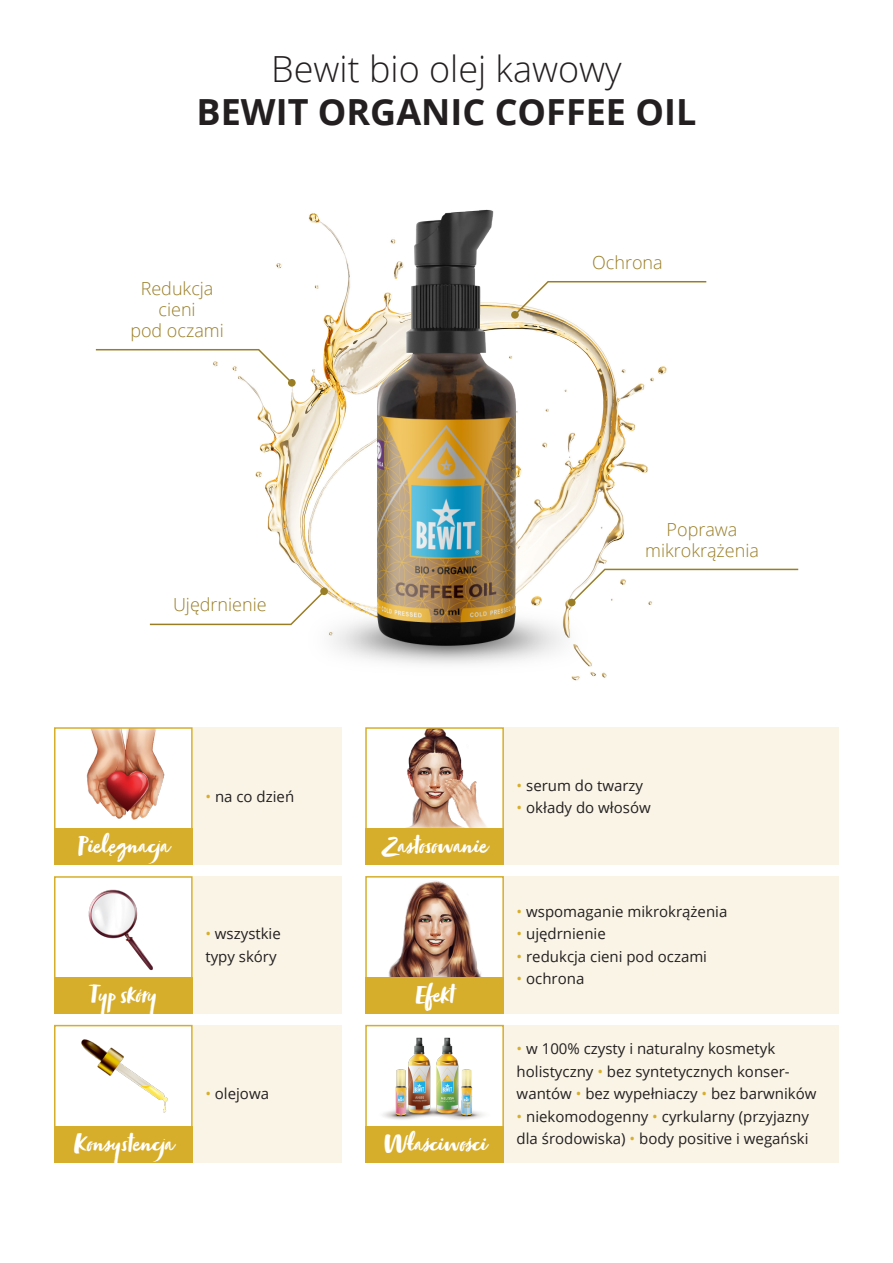
<style>
.page{position:relative;width:893px;height:1263px;background:#fff}
.page>*{position:absolute;margin:0;border:0;box-sizing:border-box;transform-origin:0 0}
.t1{font:700 36px "Open Sans";color:#231f20}
.t2{font:300 36px "Open Sans";color:#231f20}
.t3{font:27px "Zooja Pro";color:#fff}
.t4{font:300 18px "Open Sans";color:#9a7e26}
.t5{font:15px/22.5px "Open Sans";color:#231f20}
.s1{color:#d7ae2b}
</style>
<div class="page">
<img style="left:249px;top:209px;width:418px;height:549px">
<svg style="left:569px;top:568px;width:230px;height:37px"></svg>
<div style="left:568px;top:599px;width:8px;height:7px;background:#9a7e26;border-radius:50%"></div>
<svg style="left:95px;top:348px;width:199px;height:37px"></svg>
<div style="left:288px;top:379px;width:8px;height:8px;background:#9a7e26;border-radius:50%"></div>
<div style="left:624px;top:246px;width:8px;height:7px;background:#fff"></div>
<svg style="left:513px;top:280px;width:194px;height:37px"></svg>
<div style="left:511px;top:311px;width:8px;height:8px;background:#9a7e26;border-radius:50%"></div>
<svg style="left:149px;top:589px;width:177px;height:37px"></svg>
<div style="left:320px;top:587px;width:8px;height:8px;background:#9a7e26;border-radius:50%"></div>
<div style="left:492px;top:680px;width:17px;height:15px;background:#fff"></div>
<div style="left:193px;top:876px;width:148px;height:138px;background:#f9f4e6"></div>
<div style="left:193px;top:1025px;width:148px;height:137px;background:#f9f4e6"></div>
<div style="left:193px;top:727px;width:148px;height:138px;background:#f9f4e6"></div>
<div style="left:504px;top:1025px;width:335px;height:137px;background:#f9f4e6"></div>
<div style="left:504px;top:727px;width:335px;height:138px;background:#f9f4e6"></div>
<div style="left:504px;top:876px;width:335px;height:138px;background:#f9f4e6"></div>
<img style="left:388px;top:881px;width:94px;height:96px">
<div style="left:365px;top:876px;width:139px;height:138px;border:2px solid #d7ae2b"></div>
<div style="left:365px;top:977px;width:139px;height:37px;background:#d7ae2b"></div>
<img style="left:383px;top:1037px;width:100px;height:83px">
<div style="left:365px;top:1025px;width:139px;height:137px;border:2px solid #d7ae2b"></div>
<div style="left:365px;top:1126px;width:139px;height:36px;background:#d7ae2b"></div>
<img style="left:368px;top:730px;width:133px;height:99px">
<div style="left:365px;top:727px;width:139px;height:138px;border:2px solid #d7ae2b"></div>
<div style="left:365px;top:829px;width:139px;height:36px;background:#d7ae2b"></div>
<img style="left:64px;top:889px;width:119px;height:89px">
<div style="left:54px;top:876px;width:139px;height:138px;border:2px solid #d7ae2b"></div>
<div style="left:54px;top:978px;width:139px;height:36px;background:#d7ae2b"></div>
<img style="left:57px;top:730px;width:133px;height:99px">
<div style="left:54px;top:727px;width:139px;height:138px;border:2px solid #d7ae2b"></div>
<div style="left:54px;top:829px;width:139px;height:36px;background:#d7ae2b"></div>
<img style="left:81px;top:1039px;width:87px;height:74px">
<div style="left:54px;top:1025px;width:139px;height:137px;border:2px solid #d7ae2b"></div>
<div style="left:54px;top:1126px;width:139px;height:36px;background:#d7ae2b"></div>
<p class="t2" style="left:271px;top:44px;width:352px">Bewit bio olej kawowy</p>
<p class="t1" style="left:197px;top:86px;width:501px">BEWIT ORGANIC COFFEE OIL</p>
<p class="t4" style="left:141px;top:276px;width:74px">Redukcja</p>
<p class="t4" style="left:159px;top:297px;width:39px">cieni</p>
<p class="t4" style="left:130px;top:318px;width:95px">pod oczami</p>
<p class="t4" style="left:173px;top:593px;width:95px">Ujędrnienie</p>
<p class="t3" style="left:78px;top:830px;width:92px">Pielęgnacja</p>
<p class="t3" style="left:90px;top:979px;width:68px">Typ skóry</p>
<p class="t3" style="left:73px;top:1127px;width:101px">Konsystencja</p>
<p class="t5" style="left:205px;top:785px;width:90px"><span class="s1">•</span> na co dzień</p>
<p class="t5" style="left:205px;top:922px;width:77px"><span class="s1">•</span> wszystkie</p>
<p class="t5" style="left:205px;top:945px;width:73px">typy skóry</p>
<p class="t5" style="left:205px;top:1082px;width:65px"><span class="s1">•</span> olejowa</p>
<p class="t4" style="left:592px;top:251px;width:72px">Ochrona</p>
<p class="t4" style="left:667px;top:517px;width:72px">Poprawa</p>
<p class="t4" style="left:645px;top:538px;width:115px">mikrokrążenia</p>
<p class="t3" style="left:382px;top:830px;width:106px">Zastosowanie</p>
<p class="t3" style="left:415px;top:978px;width:40px">Efekt</p>
<p class="t3" style="left:383px;top:1127px;width:104px">Właściwości</p>
<p class="t5" style="left:517px;top:773px;width:128px"><span class="s1">•</span> serum do twarzy</p>
<p class="t5" style="left:517px;top:796px;width:136px"><span class="s1">•</span> okłady do włosów</p>
<p class="t5" style="left:517px;top:900px;width:212px"><span class="s1">•</span> wspomaganie mikrokrążenia</p>
<p class="t5" style="left:517px;top:922px;width:91px"><span class="s1">•</span> ujędrnienie</p>
<p class="t5" style="left:517px;top:945px;width:192px"><span class="s1">•</span> redukcja cieni pod oczami</p>
<p class="t5" style="left:517px;top:967px;width:69px"><span class="s1">•</span> ochrona</p>
<p class="t5" style="left:517px;top:1037px;width:301px"><span class="s1">•</span> w 100% czysty i naturalny kosmetyk holistyczny <span class="s1">•</span> bez syntetycznych konser&shy;wantów <span class="s1">•</span> bez wypełniaczy <span class="s1">•</span> bez barwników</p>
<p class="t5" style="left:517px;top:1105px;width:294px"><span class="s1">•</span> niekomodogenny <span class="s1">•</span> cyrkularny (przyjazny dla środowiska) <span class="s1">•</span> body positive i wegański</p>
</div>
